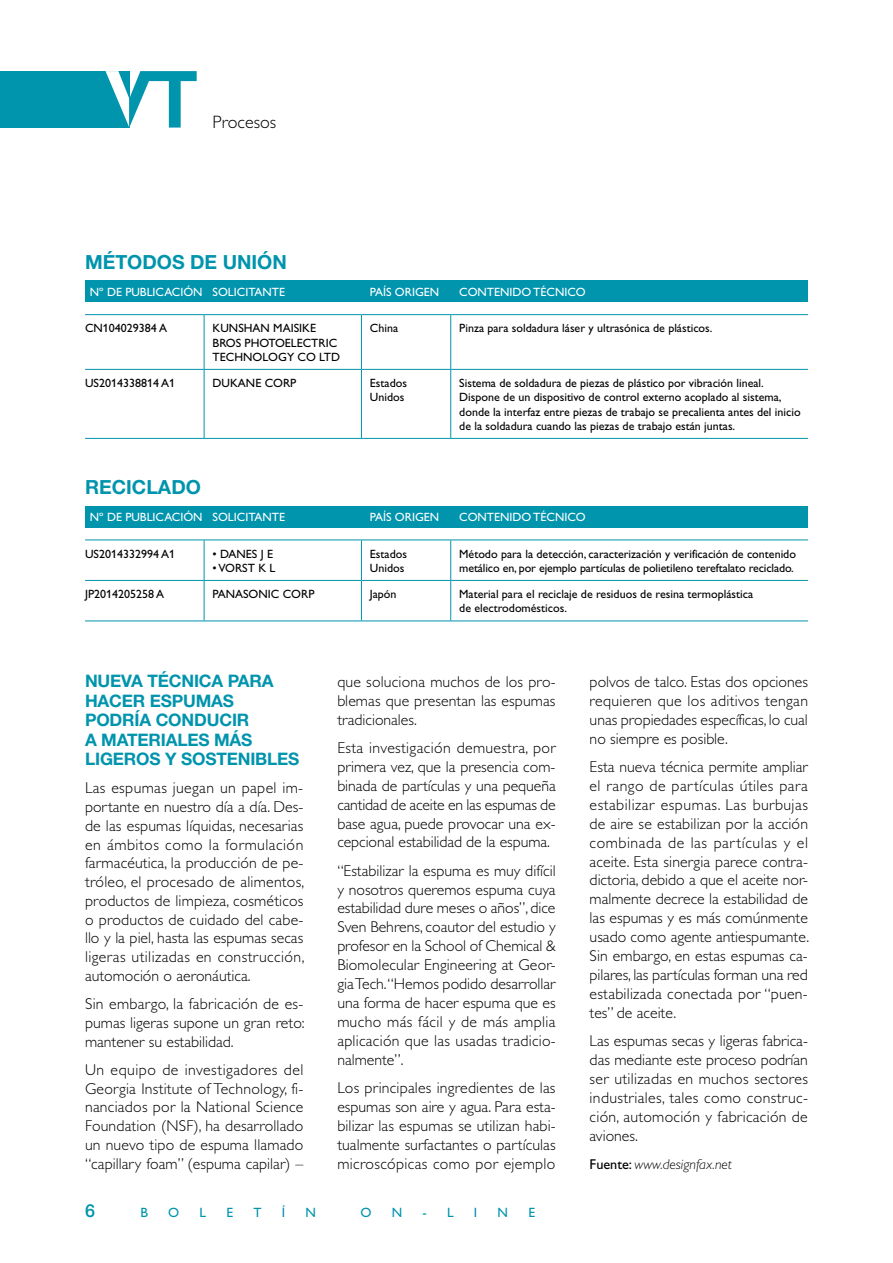
<style>
.page{position:relative;width:893px;height:1263px;background:#fff}
.page>*{position:absolute;margin:0;border:0;box-sizing:border-box;transform-origin:0 0}
.t1{font:700 19.5px "Helvetica Neue LT Std";color:#0094ad}
.t2{font:300 18px "Gill Alt One";color:#000}
.t3{font:500 18px "Helvetica Neue LT Std";color:#0094ad}
.t4{font:700 17.25px "Helvetica Neue LT Std";letter-spacing:-.01em;color:#0094ad}
.t5{font:300 15.75px/18.9px "Gill Alt One";letter-spacing:.005em;color:#000;text-align:justify}
.t6{font:italic 300 14.25px "Gill Alt One";color:#000}
.t7{font:13.5px "Gill Alt One";color:#0094ad}
.t8{font:12px/14.2px "Gill Alt One";color:#000}
.t9{font:12px "Gill Alt One";color:#fff}
.s1{font-weight:400;font-style:normal}
</style>
<div class="page">
<div style="left:0;top:71px;width:129px;height:57px;background:#0094ad"></div>
<svg style="left:106px;top:71px;width:91px;height:57px"></svg>
<div style="left:85px;top:281px;width:723px;height:21px;background:#0094ad"></div>
<div style="left:85px;top:506px;width:723px;height:21px;background:#0094ad"></div>
<hr style="left:85px;top:314px;width:119px;height:1px;background:#0094ad">
<hr style="left:204px;top:314px;width:157px;height:1px;background:#0094ad">
<hr style="left:204px;top:315px;width:1px;height:54px;background:#0094ad">
<hr style="left:361px;top:314px;width:90px;height:1px;background:#0094ad">
<hr style="left:361px;top:315px;width:1px;height:54px;background:#0094ad">
<hr style="left:451px;top:314px;width:357px;height:1px;background:#0094ad">
<hr style="left:450px;top:315px;width:1px;height:54px;background:#0094ad">
<hr style="left:85px;top:369px;width:119px;height:1px;background:#0094ad">
<hr style="left:204px;top:369px;width:157px;height:1px;background:#0094ad">
<hr style="left:204px;top:370px;width:1px;height:68px;background:#0094ad">
<hr style="left:361px;top:369px;width:90px;height:1px;background:#0094ad">
<hr style="left:361px;top:370px;width:1px;height:68px;background:#0094ad">
<hr style="left:451px;top:369px;width:357px;height:1px;background:#0094ad">
<hr style="left:450px;top:370px;width:1px;height:68px;background:#0094ad">
<hr style="left:85px;top:438px;width:119px;height:1px;background:#0094ad">
<hr style="left:204px;top:438px;width:157px;height:1px;background:#0094ad">
<hr style="left:361px;top:438px;width:90px;height:1px;background:#0094ad">
<hr style="left:451px;top:438px;width:357px;height:1px;background:#0094ad">
<hr style="left:85px;top:539px;width:119px;height:1px;background:#0094ad">
<hr style="left:204px;top:539px;width:157px;height:1px;background:#0094ad">
<hr style="left:204px;top:540px;width:1px;height:40px;background:#0094ad">
<hr style="left:361px;top:539px;width:90px;height:1px;background:#0094ad">
<hr style="left:361px;top:540px;width:1px;height:40px;background:#0094ad">
<hr style="left:451px;top:539px;width:357px;height:1px;background:#0094ad">
<hr style="left:450px;top:540px;width:1px;height:40px;background:#0094ad">
<hr style="left:85px;top:580px;width:119px;height:1px;background:#0094ad">
<hr style="left:204px;top:580px;width:157px;height:1px;background:#0094ad">
<hr style="left:204px;top:581px;width:1px;height:39px;background:#0094ad">
<hr style="left:361px;top:580px;width:90px;height:1px;background:#0094ad">
<hr style="left:361px;top:581px;width:1px;height:39px;background:#0094ad">
<hr style="left:451px;top:580px;width:357px;height:1px;background:#0094ad">
<hr style="left:450px;top:581px;width:1px;height:39px;background:#0094ad">
<hr style="left:85px;top:620px;width:119px;height:1px;background:#0094ad">
<hr style="left:204px;top:620px;width:157px;height:1px;background:#0094ad">
<hr style="left:361px;top:620px;width:90px;height:1px;background:#0094ad">
<hr style="left:451px;top:620px;width:357px;height:1px;background:#0094ad">
<p class="t2" style="left:213px;top:111px;width:65px">Procesos</p>
<p class="t1" style="left:85px;top:250px;width:203px">MÉTODOS DE UNIÓN</p>
<p class="t9" style="left:90px;top:285px;width:114px">Nº DE PUBLICACIÓN</p>
<p class="t9" style="left:213px;top:285px;width:74px">SOLICITANTE</p>
<p class="t9" style="left:370px;top:285px;width:71px">PAÍS ORIGEN</p>
<p class="t9" style="left:459px;top:285px;width:128px">CONTENIDO TÉCNICO</p>
<p class="t8" style="left:85px;top:321px;width:84px">CN104029384 A</p>
<p class="t8" style="left:213px;top:321px;width:129px">KUNSHAN MAISIKE<br>BROS PHOTOELECTRIC<br>TECHNOLOGY CO LTD</p>
<p class="t8" style="left:370px;top:321px;width:30px">China</p>
<p class="t8" style="left:459px;top:321px;width:255px">Pinza para soldadura láser y ultrasónica de plásticos.</p>
<p class="t8" style="left:85px;top:376px;width:92px">US2014338814 A1</p>
<p class="t8" style="left:213px;top:376px;width:85px">DUKANE CORP</p>
<p class="t8" style="left:370px;top:376px;width:39px">Estados<br>Unidos</p>
<p class="t8" style="left:459px;top:376px;width:343px">Sistema de soldadura de piezas de plástico por vibración lineal.<br>Dispone de un dispositivo de control externo acoplado al sistema, donde la interfaz entre piezas de trabajo se precalienta antes del inicio de la soldadura cuando las piezas de trabajo están juntas.</p>
<p class="t1" style="left:85px;top:475px;width:117px">RECICLADO</p>
<p class="t9" style="left:90px;top:510px;width:114px">Nº DE PUBLICACIÓN</p>
<p class="t9" style="left:213px;top:510px;width:74px">SOLICITANTE</p>
<p class="t9" style="left:370px;top:510px;width:71px">PAÍS ORIGEN</p>
<p class="t9" style="left:459px;top:510px;width:128px">CONTENIDO TÉCNICO</p>
<p class="t8" style="left:85px;top:546px;width:92px">US2014332994 A1</p>
<p class="t8" style="left:213px;top:546px;width:62px">• DANES J E</p>
<p class="t8" style="left:213px;top:561px;width:64px">• VORST K L</p>
<p class="t8" style="left:370px;top:546px;width:39px">Estados<br>Unidos</p>
<p class="t8" style="left:459px;top:546px;width:338px">Método para la detección, caracterización y verificación de contenido metálico en, por ejemplo partículas de polietileno tereftalato reciclado.</p>
<p class="t8" style="left:85px;top:587px;width:81px">JP2014205258 A</p>
<p class="t8" style="left:213px;top:587px;width:103px">PANASONIC CORP</p>
<p class="t8" style="left:370px;top:587px;width:28px">Japón</p>
<p class="t8" style="left:459px;top:587px;width:295px">Material para el reciclaje de residuos de resina termoplástica de electrodomésticos.</p>
<p class="t4" style="left:85px;top:670px;width:25px">NUEVA</p>
<p class="t4" style="left:147px;top:670px;width:12px">TÉCNICA</p>
<p class="t4" style="left:228px;top:670px;width:13px">PARA</p>
<p class="t4" style="left:85px;top:690px;width:26px">HACER</p>
<p class="t4" style="left:150px;top:690px;width:13px">ESPUMAS</p>
<p class="t4" style="left:85px;top:709px;width:13px">PODR</p>
<p class="t4" style="left:135px;top:709px;width:34px">ÍA CONDUCIR</p>
<p class="t4" style="left:85px;top:729px;width:28px">A MATERIALES</p>
<p class="t4" style="left:214px;top:729px;width:38px">MÁS</p>
<p class="t4" style="left:85px;top:748px;width:41px">LIGEROS</p>
<p class="t4" style="left:165px;top:748px;width:28px">Y SOSTENIBLES</p>
<p class="t5" style="left:85px;top:778px;width:221px">Las espumas juegan un papel im&shy;portante en nuestro día a día. Des&shy;de las espumas líquidas, necesarias en ámbitos como la formulación farmacéutica, la producción de pe&shy;tróleo, el procesado de alimentos, productos de limpieza, cosméticos o productos de cuidado del cabe&shy;llo y la piel, hasta las espumas secas ligeras utilizadas en construcción, automoción o aeronáutica.</p>
<p class="t5" style="left:85px;top:994px;width:221px">Sin embargo, la fabricación de es&shy;pumas ligeras supone un gran reto: mantener su estabilidad.</p>
<p class="t5" style="left:85px;top:1060px;width:220px">Un equipo de investigadores del Georgia Institute of Technology, fi&shy;nanciados por la National Science Foundation (NSF), ha desarrollado un nuevo tipo de espuma llamado “capillary foam” (espuma capilar) –</p>
<p class="t5" style="left:337px;top:672px;width:220px">que soluciona muchos de los pro&shy;blemas que presentan las espumas tradicionales.</p>
<p class="t5" style="left:337px;top:738px;width:220px">Esta investigación demuestra, por primera vez, que la presencia com&shy;binada de partículas y una pequeña cantidad de aceite en las espumas de base agua, puede provocar una ex&shy;cepcional estabilidad de la espuma.</p>
<p class="t5" style="left:337px;top:861px;width:220px">“Estabilizar la espuma es muy difícil y nosotros queremos espuma cuya estabilidad dure meses o años”, dice Sven Behrens, coautor del estudio y profesor en la School of Chemical &amp; Biomolecular Engineering at Geor&shy;gia Tech.“Hemos podido desarrollar una forma de hacer espuma que es mucho más fácil y de más amplia aplicación que las usadas tradicio&shy;nalmente”.</p>
<p class="t5" style="left:337px;top:1078px;width:220px">Los principales ingredientes de las espumas son aire y agua. Para esta&shy;bilizar las espumas se utilizan habi&shy;tualmente surfactantes o partículas microscópicas como por ejemplo</p>
<p class="t3" style="left:85px;top:1200px;width:12px">6</p>
<p class="t7" style="left:140px;top:1205px;width:9px">B</p>
<p class="t7" style="left:168px;top:1205px;width:13px">O</p>
<p class="t7" style="left:200px;top:1205px;width:8px">L</p>
<p class="t7" style="left:226px;top:1205px;width:8px">E</p>
<p class="t7" style="left:253px;top:1205px;width:10px">T</p>
<p class="t7" style="left:282px;top:1205px;width:5px">Í</p>
<p class="t7" style="left:306px;top:1205px;width:12px">N</p>
<p class="t7" style="left:360px;top:1205px;width:13px">O</p>
<p class="t7" style="left:392px;top:1205px;width:12px">N</p>
<p class="t7" style="left:422px;top:1205px;width:33px">- L</p>
<p class="t7" style="left:474px;top:1205px;width:5px">I</p>
<p class="t7" style="left:498px;top:1205px;width:12px">N</p>
<p class="t7" style="left:528px;top:1205px;width:8px">E</p>
<p class="t5" style="left:590px;top:672px;width:220px">polvos de talco. Estas dos opciones requieren que los aditivos tengan unas propiedades específicas, lo cual no siempre es posible.</p>
<p class="t5" style="left:590px;top:757px;width:221px">Esta nueva técnica permite ampliar el rango de partículas útiles para estabilizar espumas. Las burbujas de aire se estabilizan por la acción combinada de las partículas y el aceite. Esta sinergia parece contra&shy;dictoria, debido a que el aceite nor&shy;malmente decrece la estabilidad de las espumas y es más comúnmente usado como agente antiespumante.<br>Sin embargo, en estas espumas ca&shy;pilares, las partículas forman una red estabilizada conectada por “puen&shy;tes” de aceite.</p>
<p class="t5" style="left:590px;top:1031px;width:220px">Las espumas secas y ligeras fabrica&shy;das mediante este proceso podrían ser utilizadas en muchos sectores industriales, tales como construc&shy;ción, automoción y fabricación de aviones.</p>
<p class="t6" style="left:590px;top:1156px;width:144px"><span class="s1">Fuente:</span> www.designfax.net</p>
</div>
